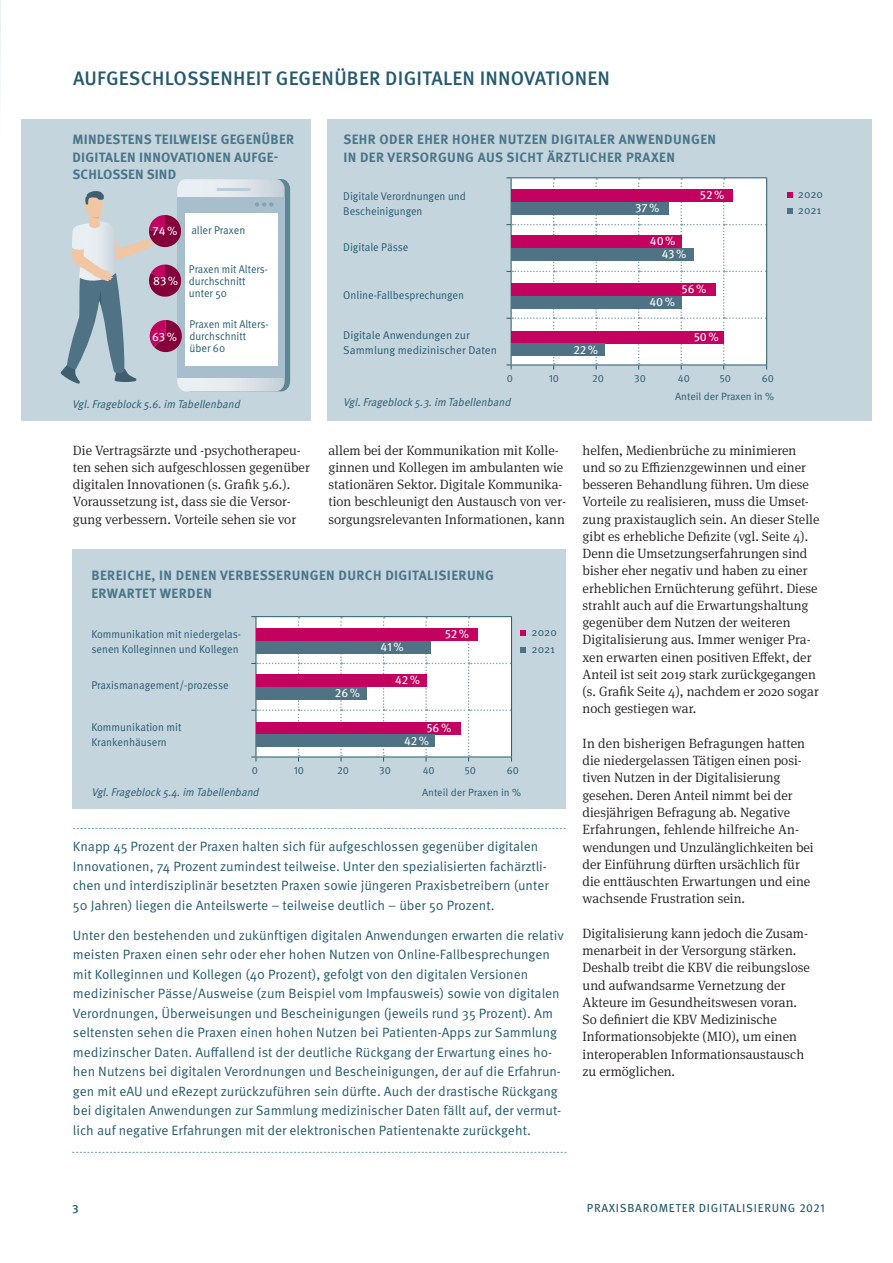
<style>
.page{position:relative;width:893px;height:1263px;background:#fff}
.page>*{position:absolute;margin:0;border:0;box-sizing:border-box;transform-origin:0 0}
.t1{font:500 19.5px "Meta Pro";letter-spacing:.01em;color:#255a6e}
.t2{font:300 13.5px/17.2px "Meta Serif Pro";color:#231f20}
.t3{font:13.5px/19.5px "Meta Pro";color:#255a6e}
.t4{font:700 13.5px/17.2px "Meta Pro";letter-spacing:.03em;color:#497689}
.t5{font:12px "Meta Pro";color:#fff}
.t6{font:500 12px "Meta Pro";color:#255a6e}
.t7{font:11.7px "Meta Pro";letter-spacing:.06em;color:#255a6e}
.t8{font:11.25px/15px "Meta Pro";color:#255a6e;scale:.95 1}
.t9{font:italic 11.25px "Meta Pro";color:#255a6e;scale:.95 1}
.t10{font:11.25px/12px "Meta Pro";color:#255a6e;scale:.93 1}
.t11{font:11.25px/15px "Meta Pro";color:#255a6e}
.Abbildungen_Prozente{font:10.5px "Meta Pro";color:#255a6e}
</style>
<div class="page">
<svg style="left:0;top:0;width:1px;height:84px"></svg>
<div style="left:21px;top:119px;width:289px;height:302px;background:#c5d5de"></div>
<svg style="left:60px;top:179px;width:230px;height:212px"></svg>
<div style="left:327px;top:119px;width:545px;height:302px;background:#c5d5de"></div>
<svg style="left:506px;top:177px;width:261px;height:192px;background:#f2f4f6"></svg>
<hr style="left:511px;top:177px;width:43px;height:1px;background:#255a6e">
<hr style="left:554px;top:177px;width:42px;height:1px;background:#255a6e">
<hr style="left:596px;top:177px;width:43px;height:1px;background:#255a6e">
<hr style="left:639px;top:177px;width:42px;height:1px;background:#255a6e">
<hr style="left:681px;top:177px;width:43px;height:1px;background:#255a6e">
<hr style="left:724px;top:177px;width:43px;height:1px;background:#255a6e">
<div style="left:511px;top:189px;width:221px;height:13px;background:#c3015f"></div>
<div style="left:511px;top:235px;width:170px;height:13px;background:#c3015f"></div>
<div style="left:511px;top:283px;width:204px;height:13px;background:#c3015f"></div>
<div style="left:511px;top:331px;width:213px;height:12px;background:#c3015f"></div>
<div style="left:511px;top:202px;width:158px;height:13px;background:#4f7384"></div>
<div style="left:511px;top:248px;width:183px;height:13px;background:#4f7384"></div>
<div style="left:511px;top:296px;width:170px;height:12px;background:#4f7384"></div>
<div style="left:511px;top:343px;width:94px;height:13px;background:#4f7384"></div>
<svg style="left:787px;top:192px;width:6px;height:6px"></svg>
<svg style="left:787px;top:208px;width:6px;height:6px"></svg>
<div style="left:72px;top:549px;width:494px;height:260px;background:#c5d5de"></div>
<svg style="left:251px;top:616px;width:261px;height:145px;background:#f1f4f6"></svg>
<hr style="left:256px;top:616px;width:42px;height:1px;background:#255a6e">
<hr style="left:298px;top:616px;width:43px;height:1px;background:#255a6e">
<hr style="left:341px;top:616px;width:43px;height:1px;background:#255a6e">
<hr style="left:384px;top:616px;width:42px;height:1px;background:#255a6e">
<hr style="left:426px;top:616px;width:43px;height:1px;background:#255a6e">
<hr style="left:469px;top:616px;width:43px;height:1px;background:#255a6e">
<div style="left:256px;top:628px;width:221px;height:13px;background:#c3015f"></div>
<div style="left:256px;top:674px;width:170px;height:13px;background:#c3015f"></div>
<div style="left:256px;top:722px;width:204px;height:12px;background:#c3015f"></div>
<div style="left:256px;top:641px;width:174px;height:12px;background:#4f7384"></div>
<div style="left:256px;top:687px;width:111px;height:12px;background:#4f7384"></div>
<div style="left:256px;top:734px;width:179px;height:13px;background:#4f7384"></div>
<svg style="left:520px;top:630px;width:6px;height:6px"></svg>
<svg style="left:520px;top:647px;width:6px;height:6px"></svg>
<svg style="left:73px;top:828px;width:493px;height:1px"></svg>
<svg style="left:72px;top:1152px;width:495px;height:1px"></svg>
<h2 class="t1" style="left:73px;top:66px;width:538px">AUFGESCHLOSSENHEIT GEGENÜBER DIGITALEN INNOVATIONEN</h2>
<h3 class="t4" style="left:72px;top:131px;width:223px">MINDESTENS TEILWEISE GEGENÜBER<br>DIGITALEN INNOVATIONEN AUFGE-<br>SCHLOSSEN SIND</h3>
<p class="t5" style="left:153px;top:224px;width:26px">74%</p>
<p class="t5" style="left:153px;top:273px;width:27px">83%</p>
<p class="t5" style="left:152px;top:329px;width:26px">63%</p>
<p class="t8" style="left:191px;top:223px;width:58px">aller Praxen</p>
<p class="t10" style="left:189px;top:263px;width:87px">Praxen mit Alters&shy;durchschnitt unter 50</p>
<p class="t10" style="left:189px;top:319px;width:87px">Praxen mit Alters&shy;durchschnitt über 60</p>
<p class="t9" style="left:72px;top:397px;width:181px">Vgl.Frageblock5.6.im Tabellenband</p>
<h3 class="t4" style="left:343px;top:131px;width:374px">SEHR ODER EHER HOHER NUTZEN DIGITALER ANWENDUNGEN<br>IN DER VERSORGUNG AUS SICHT ÄRZTLICHER PRAXEN</h3>
<p class="t8" style="left:343px;top:188px;width:131px">Digitale Verordnungen und<br>Bescheinigungen</p>
<p class="t8" style="left:343px;top:239px;width:70px">Digitale Pässe</p>
<p class="t8" style="left:343px;top:287px;width:129px">Online-Fallbesprechungen</p>
<p class="t11" style="left:343px;top:328px;width:155px">Digitale Anwendungen zur<br>Sammlung medizinischer Daten</p>
<p class="t5" style="left:635px;top:200px;width:26px">37%</p>
<p class="t5" style="left:650px;top:234px;width:27px">40%</p>
<p class="t5" style="left:700px;top:187px;width:26px">52%</p>
<p class="t5" style="left:573px;top:342px;width:26px">22%</p>
<p class="t5" style="left:662px;top:246px;width:26px">43%</p>
<p class="t5" style="left:649px;top:294px;width:27px">40%</p>
<p class="t5" style="left:682px;top:281px;width:26px">56%</p>
<p class="t5" style="left:694px;top:329px;width:26px">50%</p>
<p class="Abbildungen_Prozente" style="left:507px;top:372px;width:8px">0</p>
<p class="Abbildungen_Prozente" style="left:549px;top:372px;width:12px">10</p>
<p class="Abbildungen_Prozente" style="left:592px;top:372px;width:13px">20</p>
<p class="Abbildungen_Prozente" style="left:634px;top:372px;width:13px">30</p>
<p class="Abbildungen_Prozente" style="left:678px;top:372px;width:14px">40</p>
<p class="Abbildungen_Prozente" style="left:720px;top:372px;width:13px">50</p>
<p class="Abbildungen_Prozente" style="left:762px;top:372px;width:14px">60</p>
<p class="t9" style="left:343px;top:395px;width:181px">Vgl.Frageblock5.3.im Tabellenband</p>
<p class="Abbildungen_Prozente" style="left:675px;top:389px;width:101px">Anteil der Praxen in %</p>
<p class="t11" style="left:798px;top:186px;width:27px;line-height:16.5px">2020<br>2021</p>
<p class="t2" style="left:73px;top:441px;width:238px">Die Vertragsärzte und -psychotherapeu&shy;ten sehen sich aufgeschlossen gegenüber digitalen Innovationen (s. Grafik 5.6.).<br>Voraussetzung ist, dass sie die Versor&shy;gung verbessern. Vorteile sehen sie vor</p>
<p class="t2" style="left:328px;top:441px;width:239px">allem bei der Kommunikation mit Kolle&shy;ginnen und Kollegen im ambulanten wie stationären Sektor. Digitale Kommunika&shy;tion beschleunigt den Austausch von ver&shy;sorgungsrelevanten Informationen, kann</p>
<p class="t2" style="left:583px;top:441px;width:239px">helfen, Medienbrüche zu minimieren und so zu Effizienzgewinnen und einer besseren Behandlung führen. Um diese Vorteile zu realisieren, muss die Umset&shy;zung praxistauglich sein. An dieser Stelle gibt es erhebliche Defizite (vgl. Seite 4).<br>Denn die Umsetzungserfahrungen sind bisher eher negativ und haben zu einer erheblichen Ernüchterung geführt. Diese strahlt auch auf die Erwartungshaltung gegenüber dem Nutzen der weiteren Digitalisierung aus. Immer weniger Pra&shy;xen erwarten einen positiven Effekt, der Anteil ist seit 2019 stark zurückgegangen (s. Grafik Seite 4), nachdem er 2020 sogar noch gestiegen war.</p>
<p class="t2" style="left:583px;top:734px;width:233px">In den bisherigen Befragungen hatten die niedergelassen Tätigen einen posi&shy;tiven Nutzen in der Digitalisierung gesehen. Deren Anteil nimmt bei der diesjährigen Befragung ab. Negative Erfahrungen, fehlende hilfreiche An&shy;wendungen und Unzulänglichkeiten bei der Einführung dürften ursächlich für die enttäuschten Erwartungen und eine wachsende Frustration sein.</p>
<p class="t2" style="left:583px;top:924px;width:229px">Digitalisierung kann jedoch die Zusam&shy;menarbeit in der Versorgung stärken.<br>Deshalb treibt die KBV die reibungslose und aufwandsarme Vernetzung der Akteure im Gesundheitswesen voran.<br>So definiert die KBV Medizinische Informationsobjekte (MIO), um einen interoperablen Informationsaustausch zu ermöglichen.</p>
<h3 class="t4" style="left:91px;top:567px;width:404px">BEREICHE, IN DENEN VERBESSERUNGEN DURCH DIGITALISIERUNG<br>ERWARTET WERDEN</h3>
<p class="t5" style="left:445px;top:626px;width:26px">52%</p>
<p class="t8" style="left:91px;top:627px;width:159px">Kommunikation mit niedergelas&shy;senen Kolleginnen und Kollegen</p>
<p class="t8" style="left:91px;top:678px;width:146px">Praxismanagement/-prozesse</p>
<p class="t8" style="left:91px;top:720px;width:96px">Kommunikation mit<br>Krankenhäusern</p>
<p class="t11" style="left:531px;top:625px;width:27px">2020</p>
<p class="t11" style="left:531px;top:642px;width:25px">2021</p>
<p class="t5" style="left:380px;top:639px;width:25px">41%</p>
<p class="t5" style="left:395px;top:672px;width:26px">42%</p>
<p class="t5" style="left:335px;top:685px;width:27px">26%</p>
<p class="t5" style="left:427px;top:720px;width:26px">56%</p>
<p class="t5" style="left:404px;top:733px;width:26px">42%</p>
<p class="Abbildungen_Prozente" style="left:252px;top:764px;width:8px">0</p>
<p class="Abbildungen_Prozente" style="left:294px;top:764px;width:12px">10</p>
<p class="Abbildungen_Prozente" style="left:337px;top:764px;width:13px">20</p>
<p class="Abbildungen_Prozente" style="left:379px;top:764px;width:13px">30</p>
<p class="Abbildungen_Prozente" style="left:423px;top:764px;width:14px">40</p>
<p class="Abbildungen_Prozente" style="left:465px;top:764px;width:13px">50</p>
<p class="Abbildungen_Prozente" style="left:507px;top:764px;width:14px">60</p>
<p class="t9" style="left:91px;top:785px;width:181px">Vgl.Frageblock5.4.im Tabellenband</p>
<p class="Abbildungen_Prozente" style="left:422px;top:785px;width:101px">Anteil der Praxen in %</p>
<p class="t3" style="left:73px;top:837px;width:477px">Knapp 45 Prozent der Praxen halten sich für aufgeschlossen gegenüber digitalen Innovationen, 74 Prozent zumindest teilweise. Unter den spezialisierten fachärztli&shy;chen und interdisziplinär besetzten Praxen sowie jüngeren Praxisbetreibern (unter 50 Jahren) liegen die Anteilswerte – teilweise deutlich – über 50 Prozent.</p>
<p class="t3" style="left:73px;top:926px;width:492px">Unter den bestehenden und zukünftigen digitalen Anwendungen erwarten die relativ meisten Praxen einen sehr oder eher hohen Nutzen von Online-Fallbesprechungen mit Kolleginnen und Kollegen (40 Prozent), gefolgt von den digitalen Versionen medizinischer Pässe/Ausweise (zum Beispiel vom Impfausweis) sowie von digitalen Verordnungen, Überweisungen und Bescheinigungen (jeweils rund 35 Prozent). Am seltensten sehen die Praxen einen hohen Nutzen bei Patienten-Apps zur Sammlung medizinscher Daten. Auffallend ist der deutliche Rückgang der Erwartung eines ho&shy;hen Nutzens bei digitalen Verordnungen und Bescheinigungen, der auf die Erfahrun&shy;gen mit eAU und eRezept zurückzuführen sein dürfte. Auch der drastische Rückgang bei digitalen Anwendungen zur Sammlung medizinischer Daten fällt auf, der vermut&shy;lich auf negative Erfahrungen mit der elektronischen Patientenakte zurückgeht.</p>
<p class="t6" style="left:72px;top:1201px;width:8px">3</p>
<p class="t7" style="left:587px;top:1201px;width:239px">PRAXISBAROMETER DIGITALISIERUNG 2021</p>
</div>
